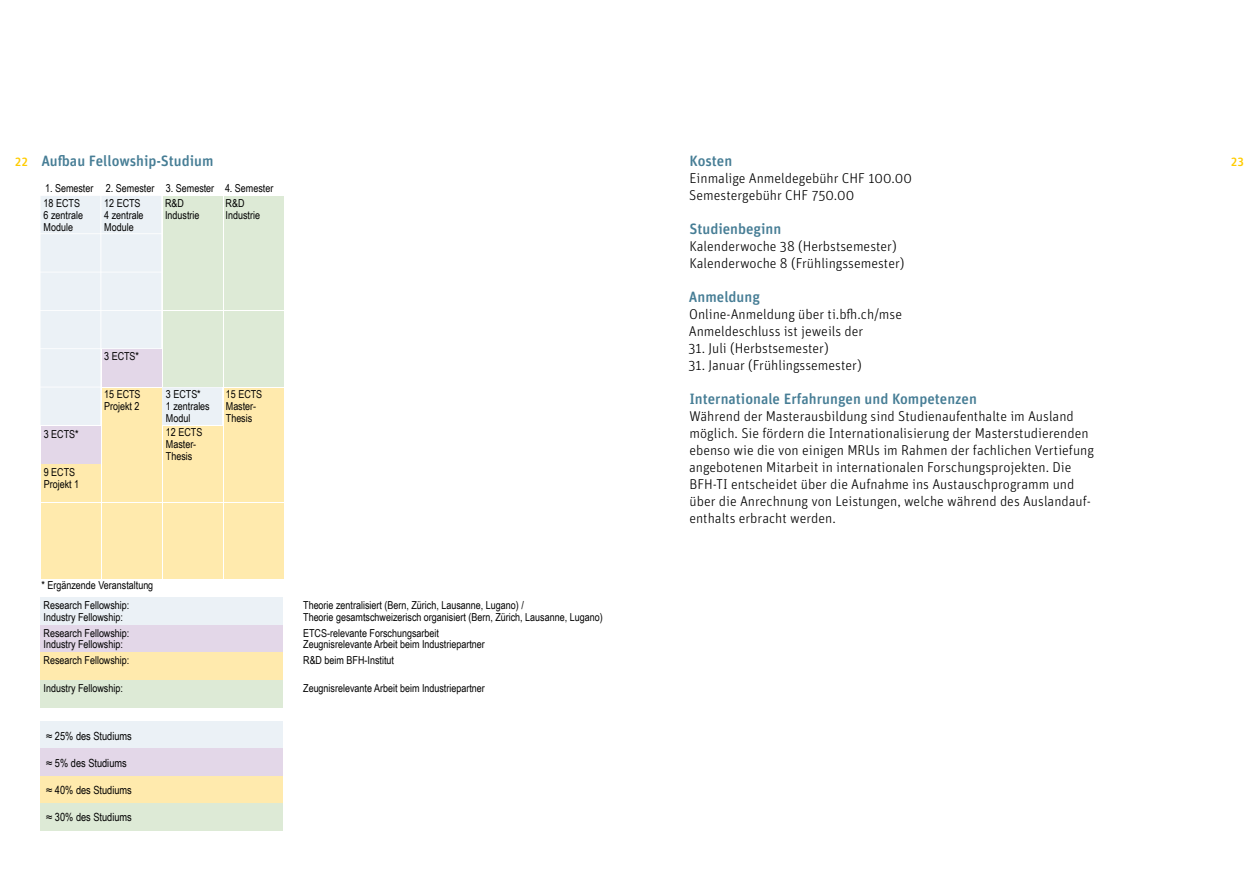
<style>
.page{position:relative;width:1259px;height:893px;background:#fff}
.page>*{position:absolute;margin:0;border:0;box-sizing:border-box;transform-origin:0 0}
.t1{font:500 15px "Unit Rounded Pro";color:#467d95}
.t2{font:300 14.25px/17px "Unit Rounded Pro";color:#000}
.t3{font:500 12px "Unit Rounded Pro";color:#fc0}
.t4{font:11.25px "Arial Narrow";color:#000}
.t5{font:10.95px/12px "Arial Narrow";color:#000}
.s1{font-size:12px;color:#fc0}
</style>
<div class="page">
<div style="left:41px;top:196px;width:181px;height:229px;background:#ebf1f6"></div>
<div style="left:40px;top:721px;width:243px;height:28px;background:#ebf1f6"></div>
<div style="left:40px;top:749px;width:243px;height:27px;background:#e3d7e8"></div>
<div style="left:40px;top:776px;width:243px;height:28px;background:#ffeaad"></div>
<div style="left:40px;top:804px;width:243px;height:27px;background:#ddead6"></div>
<div style="left:40px;top:598px;width:243px;height:27px;background:#ebf1f6"></div>
<div style="left:40px;top:625px;width:243px;height:27px;background:#e3d7e8"></div>
<div style="left:40px;top:652px;width:243px;height:28px;background:#ffeaad"></div>
<div style="left:40px;top:680px;width:243px;height:27px;background:#ddead6"></div>
<div style="left:41px;top:426px;width:60px;height:38px;background:#e3d7e8"></div>
<div style="left:41px;top:465px;width:60px;height:37px;background:#ffeaad"></div>
<div style="left:41px;top:503px;width:60px;height:38px;background:#ffeaad"></div>
<div style="left:41px;top:541px;width:60px;height:38px;background:#ffeaad"></div>
<div style="left:102px;top:349px;width:60px;height:38px;background:#e3d7e8"></div>
<div style="left:102px;top:388px;width:60px;height:37px;background:#ffeaad"></div>
<div style="left:102px;top:426px;width:60px;height:38px;background:#ffeaad"></div>
<div style="left:102px;top:465px;width:60px;height:37px;background:#ffeaad"></div>
<div style="left:102px;top:503px;width:60px;height:38px;background:#ffeaad"></div>
<div style="left:102px;top:541px;width:60px;height:38px;background:#ffeaad"></div>
<div style="left:163px;top:196px;width:60px;height:37px;background:#ddead6"></div>
<div style="left:163px;top:234px;width:60px;height:38px;background:#ddead6"></div>
<div style="left:163px;top:273px;width:60px;height:37px;background:#ddead6"></div>
<div style="left:163px;top:311px;width:60px;height:38px;background:#ddead6"></div>
<div style="left:163px;top:349px;width:60px;height:38px;background:#ddead6"></div>
<div style="left:163px;top:426px;width:60px;height:38px;background:#ffeaad"></div>
<div style="left:163px;top:465px;width:60px;height:37px;background:#ffeaad"></div>
<div style="left:163px;top:503px;width:60px;height:38px;background:#ffeaad"></div>
<div style="left:163px;top:541px;width:60px;height:38px;background:#ffeaad"></div>
<div style="left:224px;top:196px;width:59px;height:37px;background:#ddead6"></div>
<div style="left:224px;top:234px;width:59px;height:38px;background:#ddead6"></div>
<div style="left:224px;top:273px;width:59px;height:37px;background:#ddead6"></div>
<div style="left:224px;top:311px;width:59px;height:38px;background:#ddead6"></div>
<div style="left:224px;top:349px;width:59px;height:38px;background:#ddead6"></div>
<div style="left:224px;top:388px;width:59px;height:37px;background:#ffeaad"></div>
<div style="left:224px;top:426px;width:59px;height:38px;background:#ffeaad"></div>
<div style="left:224px;top:465px;width:59px;height:37px;background:#ffeaad"></div>
<div style="left:224px;top:503px;width:59px;height:38px;background:#ffeaad"></div>
<div style="left:224px;top:541px;width:59px;height:38px;background:#ffeaad"></div>
<p class="t1" style="left:15px;top:150px;width:200px"><span class="s1">22</span> Aufbau Fellowship-Studium</p>
<p class="t1" style="left:689px;top:150px;width:44px">Kosten</p>
<p class="t3" style="left:1230px;top:153px;width:15px">23</p>
<p class="t2" style="left:689px;top:169px;width:224px">Einmalige Anmeldegebühr CHF 100.00<br>Semestergebühr CHF 750.00</p>
<p class="t1" style="left:689px;top:218px;width:93px">Studienbeginn</p>
<p class="t2" style="left:689px;top:237px;width:217px">Kalenderwoche 38 (Herbstsemester)<br>Kalenderwoche 8 (Frühlingssemester)</p>
<p class="t1" style="left:689px;top:286px;width:73px">Anmeldung</p>
<p class="t2" style="left:689px;top:305px;width:215px">Online-Anmeldung über ti.bfh.ch/mse<br>Anmeldeschluss ist jeweils der</p>
<p class="t2" style="left:688px;top:339px;width:142px">31. Juli (Herbstsemester)</p>
<p class="t2" style="left:688px;top:356px;width:175px">31. Januar (Frühlingssemester)</p>
<p class="t1" style="left:689px;top:388px;width:289px">Internationale Erfahrungen und Kompetenzen</p>
<p class="t2" style="left:689px;top:407px;width:406px">Während der Masterausbildung sind Studienaufenthalte im Ausland möglich. Sie fördern die Internationalisierung der Masterstudierenden ebenso wie die von einigen MRUs im Rahmen der fachlichen Vertiefung angebotenen Mitarbeit in internationalen Forschungsprojekten. Die BFH-TI entscheidet über die Aufnahme ins Austauschprogramm und über die Anrechnung von Leistungen, welche während des Auslandauf&shy;enthalts erbracht werden.</p>
<p class="t5" style="left:45px;top:182px;width:230px">1. Semester 2. Semester 3. Semester 4. Semester</p>
<p class="t5" style="left:44px;top:196px;width:41px">18 ECTS<br>6 zentrale<br>Module</p>
<p class="t5" style="left:165px;top:196px;width:36px">R&amp;D<br>Industrie</p>
<p class="t5" style="left:226px;top:196px;width:36px">R&amp;D<br>Industrie</p>
<p class="t5" style="left:104px;top:196px;width:41px">12 ECTS<br>4 zentrale<br>Module</p>
<p class="t5" style="left:104px;top:350px;width:36px">3 ECTS*</p>
<p class="t5" style="left:104px;top:388px;width:38px">15 ECTS<br>Projekt 2</p>
<p class="t5" style="left:226px;top:388px;width:38px">15 ECTS<br>Master-<br>Thesis</p>
<p class="t5" style="left:166px;top:388px;width:45px">3 ECTS*<br>1 zentrales<br>Modul</p>
<p class="t5" style="left:166px;top:426px;width:38px">12 ECTS<br>Master-<br>Thesis</p>
<p class="t5" style="left:44px;top:427px;width:36px">3 ECTS*</p>
<p class="t5" style="left:44px;top:465px;width:37px">9 ECTS<br>Projekt 1</p>
<p class="t5" style="left:41px;top:578px;width:113px">* Ergänzende Veranstaltung</p>
<p class="t5" style="left:44px;top:599px;width:87px">Research Fellowship:</p>
<p class="t5" style="left:303px;top:599px;width:222px">Theorie zentralisiert (Bern, Zürich, Lausanne, Lugano) /</p>
<p class="t5" style="left:44px;top:611px;width:81px">Industry Fellowship:</p>
<p class="t5" style="left:303px;top:611px;width:301px">Theorie gesamtschweizerisch organisiert (Bern, Zürich, Lausanne, Lugano)</p>
<p class="t5" style="left:44px;top:627px;width:87px">Research Fellowship:</p>
<p class="t5" style="left:303px;top:627px;width:137px">ETCS-relevante Forschungsarbeit</p>
<p class="t5" style="left:44px;top:638px;width:81px">Industry Fellowship:</p>
<p class="t5" style="left:303px;top:638px;width:183px">Zeugnisrelevante Arbeit beim Industriepartner</p>
<p class="t5" style="left:44px;top:654px;width:87px">Research Fellowship:</p>
<p class="t5" style="left:303px;top:654px;width:92px">R&amp;D beim BFH-Institut</p>
<p class="t5" style="left:44px;top:682px;width:81px">Industry Fellowship:</p>
<p class="t5" style="left:303px;top:682px;width:183px">Zeugnisrelevante Arbeit beim Industriepartner</p>
<p class="t4" style="left:46px;top:728px;width:87px">≈ 25% des Studiums</p>
<p class="t4" style="left:46px;top:755px;width:82px">≈ 5% des Studiums</p>
<p class="t4" style="left:46px;top:782px;width:87px">≈ 40% des Studiums</p>
<p class="t4" style="left:46px;top:809px;width:87px">≈ 30% des Studiums</p>
</div>
